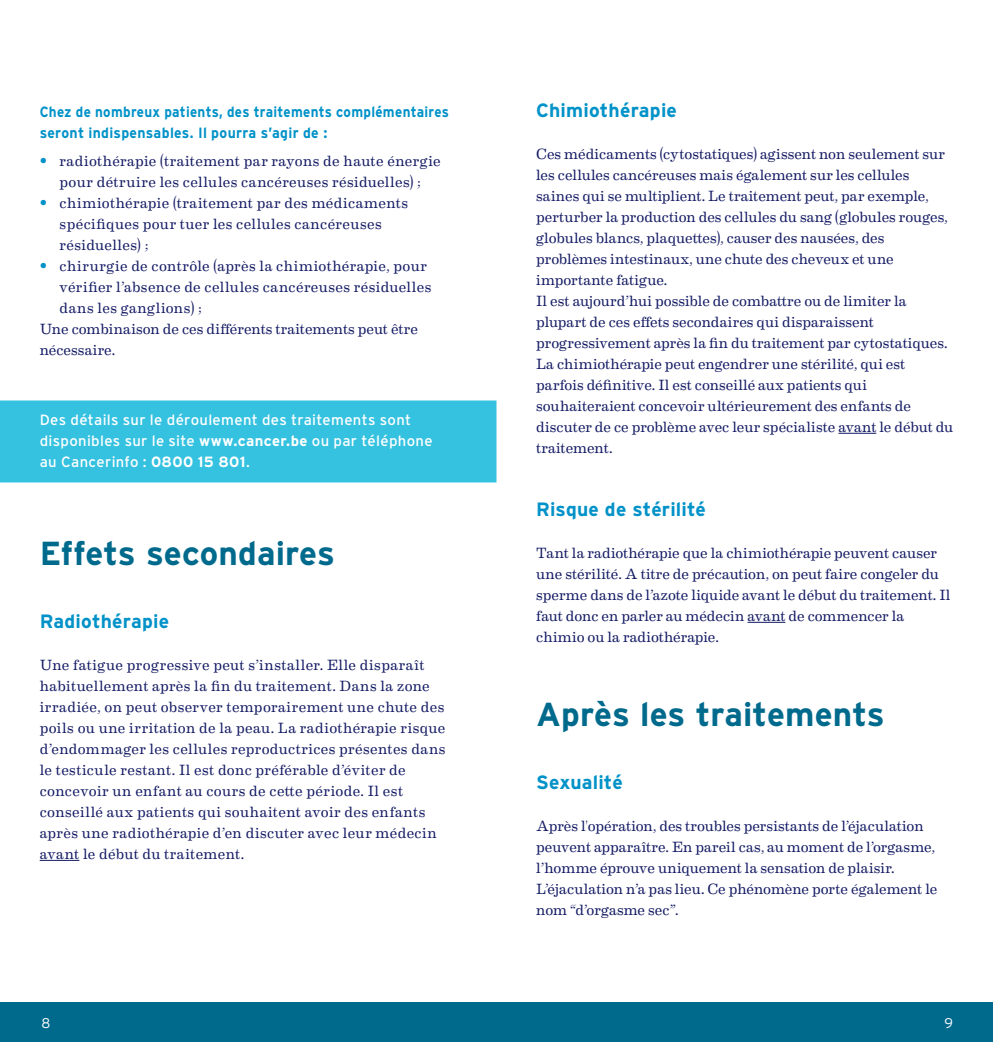
<style>
.page{position:relative;width:993px;height:1042px;background:#fff}
.page>*{position:absolute;margin:0;border:0;box-sizing:border-box;transform-origin:0 0}
._3_Titel_Niveau_1{font:700 33.25px "Interstate";color:#006a8d}
._3_Titel_Niveau_1_me{font:700 33.25px "Interstate";color:#006a8d}
._4_Titel_Niveau_2{font:700 19.25px "Interstate";letter-spacing:.01em;color:#0092c8}
.A_Body{font:14.88px/21px "Eames Century Modern";letter-spacing:.01em;color:#141b64}
.t1{font:14.88px/21px "Interstate";letter-spacing:.025em;color:#fff}
._5_Titel_opsomming{font:700 14.88px/21px "Interstate";letter-spacing:.02em;color:#0092c8;scale:.9 1}
.t2{font:300 14px "Interstate";color:#fff}
.s1{font-family:"Interstate";font-weight:700;color:#0092c8}
.s2{font-weight:700}
</style>
<div class="page">
<div style="left:0;top:400px;width:496px;height:82px;background:#35c2e0"></div>
<hr style="left:838px;top:433px;width:38px;height:1px;background:#141b64">
<hr style="left:747px;top:622px;width:38px;height:1px;background:#141b64">
<hr style="left:40px;top:860px;width:39px;height:1px;background:#141b64">
<div style="left:0;top:1002px;width:992px;height:40px;background:#006a8d"></div>
<p class="_5_Titel_opsomming" style="left:40px;top:101px;width:456px">Chez de nombreux patients, des traitements complémentaires seront indispensables. Il pourra s’agir de :</p>
<p class="A_Body" style="left:40px;top:149px;width:402px;text-align:center"><span class="s1">•</span> radiothérapie (traitement par rayons de haute énergie pour détruire les cellules cancéreuses résiduelles) ;</p>
<p class="A_Body" style="left:60px;top:191px;width:350px;text-indent:-20px"><span class="s1">•</span> chimiothérapie (traitement par des médicaments spécifiques pour tuer les cellules cancéreuses résiduelles) ;</p>
<p class="A_Body" style="left:60px;top:254px;width:373px;text-indent:-20px"><span class="s1">•</span> chirurgie de contrôle (après la chimiothérapie, pour vérifier l’absence de cellules cancéreuses résiduelles dans les ganglions) ;</p>
<p class="A_Body" style="left:40px;top:317px;width:379px">Une combinaison de ces différents traitements peut être nécessaire.</p>
<p class="t1" style="left:40px;top:409px;width:394px">Des détails sur le déroulement des traitements sont disponibles sur le site <span class="s2">www.cancer.be</span> ou par téléphone au Cancerinfo : <span class="s2">0800 15 801</span>.</p>
<p class="_3_Titel_Niveau_1_me" style="left:40px;top:533px;width:296px">Effets secondaires</p>
<p class="_4_Titel_Niveau_2" style="left:40px;top:609px;width:131px">Radiothérapie</p>
<p class="A_Body" style="left:40px;top:653px;width:407px">Une fatigue progressive peut s’installer. Elle disparaît habituellement après la fin du traitement. Dans la zone irradiée, on peut observer temporairement une chute des poils ou une irritation de la peau. La radiothérapie risque d’endommager les cellules reproductrices présentes dans le testicule restant. Il est donc préférable d’éviter de concevoir un enfant au cours de cette période. Il est conseillé aux patients qui souhaitent avoir des enfants après une radiothérapie d’en discuter avec leur médecin avant le début du traitement.</p>
<p class="_4_Titel_Niveau_2" style="left:536px;top:98px;width:142px">Chimiothérapie</p>
<p class="A_Body" style="left:536px;top:142px;width:413px">Ces médicaments (cytostatiques) agissent non seulement sur les cellules cancéreuses mais également sur les cellules saines qui se multiplient. Le traitement peut, par exemple, perturber la production des cellules du sang (globules rouges, globules blancs, plaquettes), causer des nausées, des problèmes intestinaux, une chute des cheveux et une importante fatigue.</p>
<p class="A_Body" style="left:536px;top:289px;width:413px">Il est aujourd’hui possible de combattre ou de limiter la plupart de ces effets secondaires qui disparaissent progressivement après la fin du traitement par cytostatiques.</p>
<p class="A_Body" style="left:536px;top:352px;width:418px">La chimiothérapie peut engendrer une stérilité, qui est parfois définitive. Il est conseillé aux patients qui souhaiteraient concevoir ultérieurement des enfants de discuter de ce problème avec leur spécialiste avant le début du traitement.</p>
<p class="_4_Titel_Niveau_2" style="left:536px;top:497px;width:171px">Risque de stérilité</p>
<p class="A_Body" style="left:536px;top:541px;width:415px">Tant la radiothérapie que la chimiothérapie peuvent causer une stérilité. A titre de précaution, on peut faire congeler du sperme dans de l’azote liquide avant le début du traitement. Il faut donc en parler au médecin avant de commencer la chimio ou la radiothérapie.</p>
<p class="_3_Titel_Niveau_1" style="left:536px;top:694px;width:350px">Après les traitements</p>
<p class="_4_Titel_Niveau_2" style="left:536px;top:770px;width:88px">Sexualité</p>
<p class="A_Body" style="left:536px;top:814px;width:402px">Après l'opération, des troubles persistants de l’éjaculation peuvent apparaître. En pareil cas, au moment de l’orgasme, l’homme éprouve uniquement la sensation de plaisir.<br>L’éjaculation n’a pas lieu. Ce phénomène porte également le nom “d’orgasme sec”.</p>
<p class="t2" style="left:42px;top:1014px;width:10px">8</p>
<p class="t2" style="left:944px;top:1014px;width:10px">9</p>
</div>
